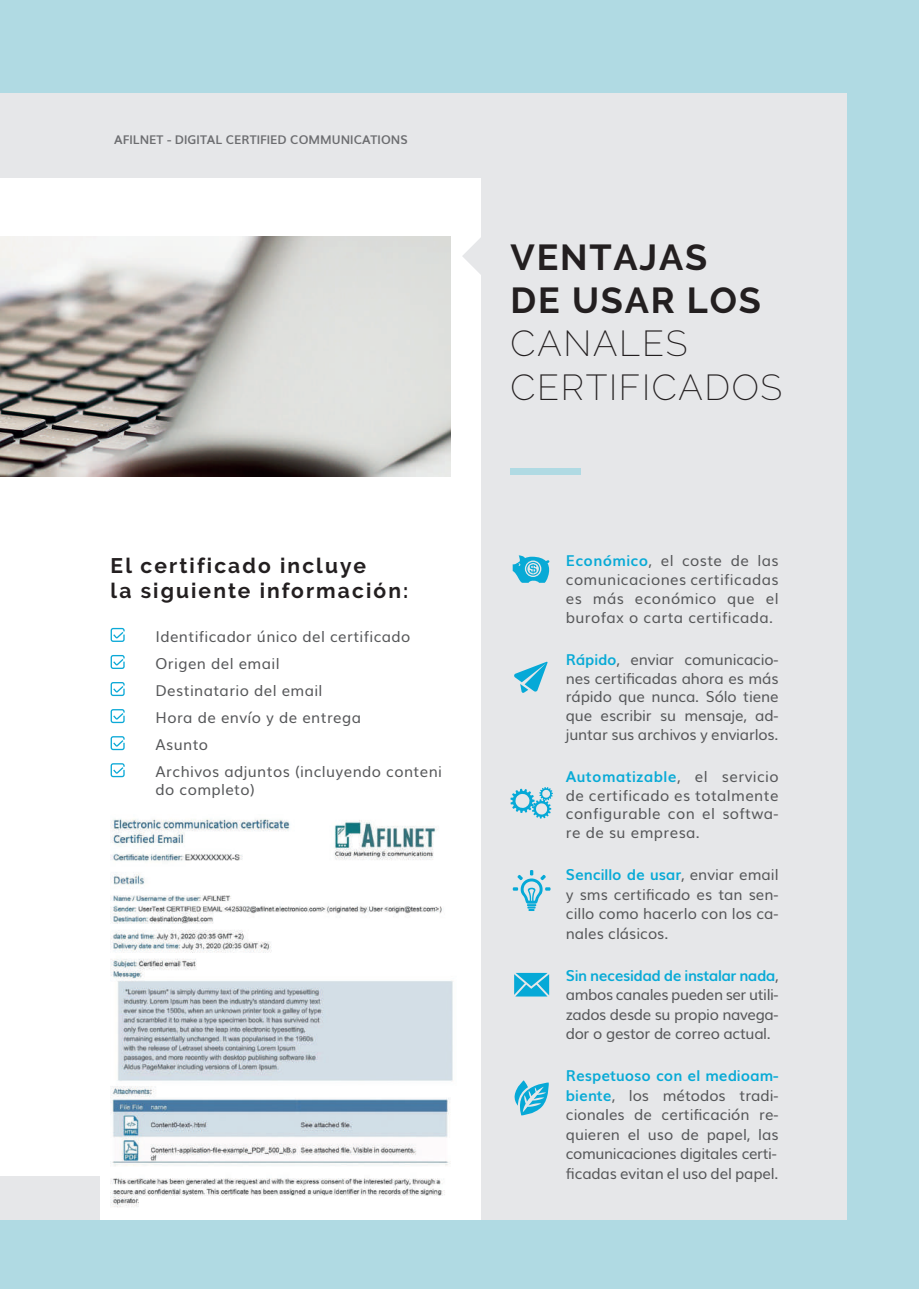
<style>
.page{position:relative;width:919px;height:1289px;background:#fff}
.page>*{position:absolute;margin:0;border:0;box-sizing:border-box;transform-origin:0 0}
.t1{font:200 36px/43.2px "Raleway";letter-spacing:.045em;color:#231f20}
.t2{font:700 36px/43.2px "Raleway";letter-spacing:.05em;color:#231f20}
.t3{font:700 21px/25.2px "Raleway";letter-spacing:.1em;color:#231f20}
.t4{font:15px/19.5px "Muli";color:#57585a;text-align:justify}
.t5{font:15px/27px "Muli";letter-spacing:.025em;color:#57585a}
.t6{font:700 12px "Muli";color:#6c6d70}
.s1{font-weight:700;color:#08aad6}
</style>
<div class="page">
<div style="left:0;top:0;width:918px;height:1288px;background:#b0dae3"></div>
<div style="left:0;top:94px;width:846px;height:1125px;background:#e6e7e9"></div>
<div style="left:0;top:179px;width:480px;height:997px;background:#fff"></div>
<svg style="left:462px;top:236px;width:19px;height:40px"></svg>
<div style="left:510px;top:468px;width:70px;height:6px;background:#b0dae3"></div>
<img style="left:0;top:236px;width:451px;height:240px">
<svg style="left:111px;top:628px;width:14px;height:14px"></svg>
<svg style="left:111px;top:655px;width:14px;height:14px"></svg>
<svg style="left:111px;top:682px;width:14px;height:14px"></svg>
<svg style="left:111px;top:709px;width:14px;height:14px"></svg>
<svg style="left:111px;top:736px;width:14px;height:14px"></svg>
<svg style="left:111px;top:763px;width:14px;height:14px"></svg>
<div style="left:100px;top:805px;width:380px;height:414px;background:#fff"></div>
<img style="left:111px;top:819px;width:342px;height:389px">
<svg style="left:512px;top:555px;width:38px;height:28px"></svg>
<svg style="left:514px;top:661px;width:33px;height:32px"></svg>
<svg style="left:510px;top:787px;width:43px;height:31px"></svg>
<svg style="left:512px;top:870px;width:39px;height:41px"></svg>
<svg style="left:514px;top:1080px;width:35px;height:35px"></svg>
<svg style="left:514px;top:972px;width:35px;height:24px"></svg>
<p class="t6" style="left:114px;top:130px;width:295px">AFILNET - DIGITAL CERTIFIED COMMUNICATIONS</p>
<h2 class="t3" style="left:111px;top:553px;width:299px">El certificado incluye<br>la siguiente información:</h2>
<p class="t5" style="left:156px;top:622px;width:288px">Identificador único del certificado<br>Origen del email<br>Destinatario del email<br>Hora de envío y de entrega<br>Asunto<br>Archivos adjuntos (incluyendo conteni</p>
<p class="t5" style="left:156px;top:775px;width:101px">do completo)</p>
<h1 class="t2" style="left:510px;top:236px;width:252px">VENTAJAS<br>DE USAR LOS</h1>
<h1 class="t1" style="left:510px;top:322px;width:273px">CANALES<br>CERTIFICADOS</h1>
<p class="t4" style="left:566px;top:550px;width:214px;line-height:18.8px"><span class="s1">Económico</span>, el coste de las comunicaciones certificadas es más económico que el burofax o carta certificada.</p>
<p class="t4" style="left:566px;top:648px;width:214px;line-height:18.8px"><span class="s1">Rápido</span>, enviar comunicacio&shy;nes certificadas ahora es más rápido que nunca. Sólo tiene que escribir su mensaje, ad&shy;juntar sus archivos y enviarlos.</p>
<p class="t4" style="left:566px;top:765px;width:214px;line-height:18.8px"><span class="s1">Automatizable</span>, el servicio de certificado es totalmente configurable con el softwa&shy;re de su empresa.</p>
<p class="t4" style="left:566px;top:863px;width:214px"><span class="s1">Sencillo de usar</span>, enviar email y sms certificado es tan sen&shy;cillo como hacerlo con los ca&shy;nales clásicos.</p>
<p class="t4" style="left:566px;top:964px;width:214px"><span class="s1">Sin necesidad de instalar nada</span>, ambos canales pueden ser utili&shy;zados desde su propio navega&shy;dor o gestor de correo actual.</p>
<p class="t4" style="left:566px;top:1064px;width:214px;text-align:left"><span class="s1">Respetuoso con el medioam&shy;biente</span>, los métodos tradi&shy;cionales de certificación re&shy;quieren el uso de papel, las comunicaciones digitales certi&shy;ficadas evitan el uso del papel.</p>
</div>
